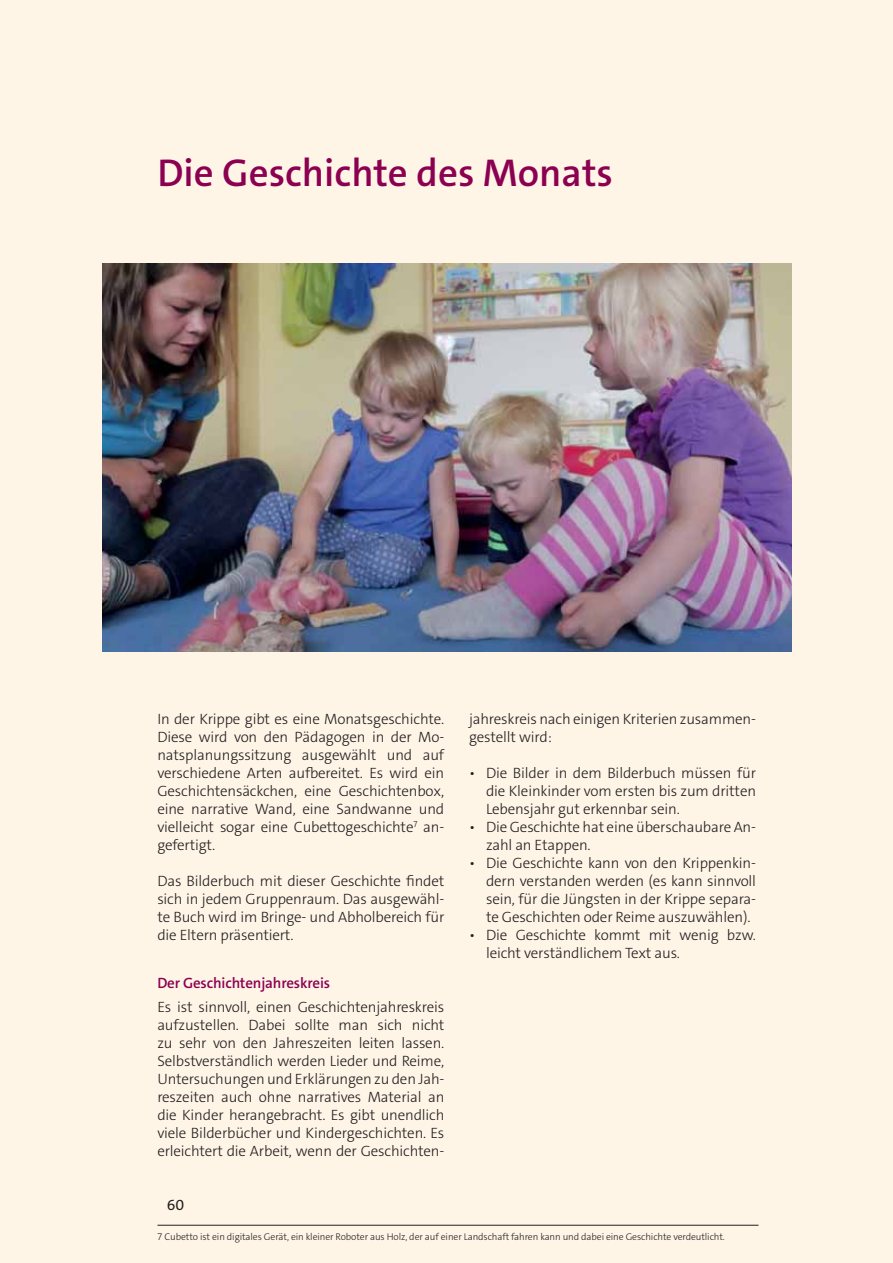
<style>
.page{position:relative;width:893px;height:1263px;background:#fef5e7}
.page>*{position:absolute;margin:0;border:0;box-sizing:border-box;transform-origin:0 0}
.t1{font:600 39px "The Sans C4 s";color:#8c0051}
.t2{font:300 15px/18px "The Sans C4 s";letter-spacing:-.01em;color:#231f20;text-align:justify}
.t3{font:600 15px "The Sans C4 s";letter-spacing:-.01em;color:#8c0051}
.t4{font:15px "The Sans C4 s";color:#231f20}
.t5{font:300 9.75px "The Sans C4 s";letter-spacing:-.01em;color:#231f20}
</style>
<div class="page">
<img style="left:102px;top:264px;width:690px;height:388px">
<hr style="left:158px;top:1225px;width:600px;height:1px;background:#231f20">
<h1 class="t1" style="left:157px;top:158px;width:457px">Die Geschichte des Monats</h1>
<p class="t2" style="left:157px;top:712px;width:289px">In der Krippe gibt es eine Monatsgeschichte.<br>Diese wird von den Pädagogen in der Mo&shy;natsplanungssitzung ausgewählt und auf verschiedene Arten aufbereitet. Es wird ein Geschichtensäckchen, eine Geschichtenbox, eine narrative Wand, eine Sandwanne und vielleicht sogar eine Cubettogeschichte<sup>7</sup> an&shy;gefertigt.</p>
<p class="t2" style="left:157px;top:874px;width:289px">Das Bilderbuch mit dieser Geschichte findet sich in jedem Gruppenraum. Das ausgewähl&shy;te Buch wird im Bringe- und Abholbereich für die Eltern präsentiert.</p>
<p class="t3" style="left:157px;top:978px;width:174px">Der Geschichtenjahreskreis</p>
<p class="t2" style="left:157px;top:1000px;width:289px">Es ist sinnvoll, einen Geschichtenjahreskreis aufzustellen. Dabei sollte man sich nicht zu sehr von den Jahreszeiten leiten lassen.<br>Selbstverständlich werden Lieder und Reime, Untersuchungen und Erklärungen zu den Jah&shy;reszeiten auch ohne narratives Material an die Kinder herangebracht. Es gibt unendlich viele Bilderbücher und Kindergeschichten. Es erleichtert die Arbeit, wenn der Geschichten-</p>
<p class="t4" style="left:167px;top:1200px;width:19px">60</p>
<p class="t2" style="left:469px;top:712px;width:289px">jahreskreis nach einigen Kriterien zusammen&shy;gestellt wird:</p>
<p class="t2" style="left:486px;top:766px;width:272px;text-indent:-17px">• Die Bilder in dem Bilderbuch müssen für die Kleinkinder vom ersten bis zum dritten Lebensjahr gut erkennbar sein.</p>
<p class="t2" style="left:486px;top:820px;width:272px;text-indent:-17px">• Die Geschichte hat eine überschaubare An&shy;zahl an Etappen.</p>
<p class="t2" style="left:486px;top:856px;width:272px;text-indent:-17px">• Die Geschichte kann von den Krippenkin&shy;dern verstanden werden (es kann sinnvoll sein, für die Jüngsten in der Krippe separa&shy;te Geschichten oder Reime auszuwählen).</p>
<p class="t2" style="left:486px;top:928px;width:272px;text-indent:-17px">• Die Geschichte kommt mit wenig bzw. leicht verständlichem Text aus.</p>
<p class="t5" style="left:157px;top:1233px;width:569px">7 Cubetto ist ein digitales Gerät, ein kleiner Roboter aus Holz, der auf einer Landschaft fahren kann und dabei eine Geschichte verdeutlicht.</p>
</div>
